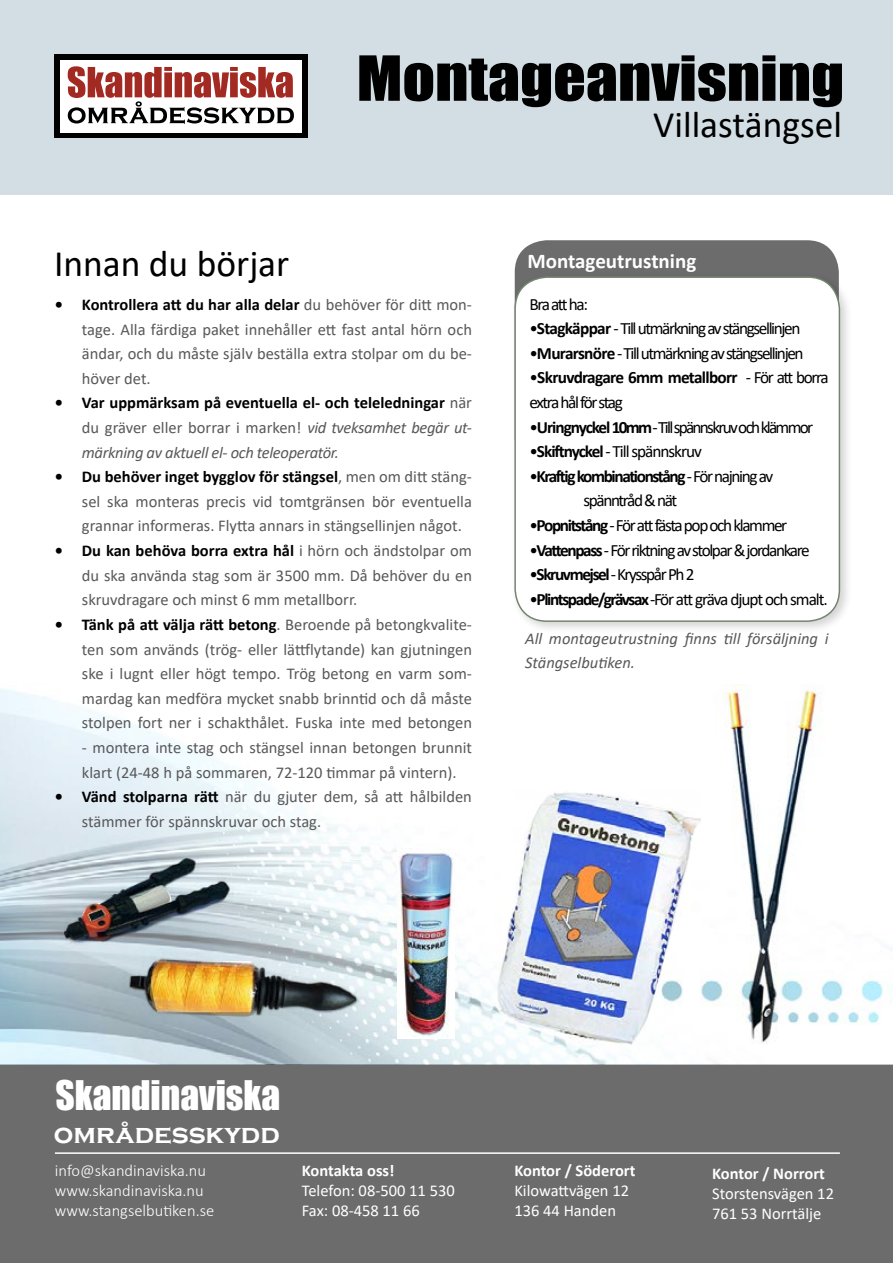
<style>
.page{position:relative;width:893px;height:1263px;background:#fff}
.page>*{position:absolute;margin:0;border:0;box-sizing:border-box;transform-origin:0 0}
.t1{font:37.5px "Calibri";color:#000}
.t2{font:37.5px "Impact";color:#fff}
.t3{font:700 27.45px "Copperplate Gothic";color:#fff}
.t4{font:700 21px "Calibri";color:#fff}
.t5{font:17.25px/24.6px "Calibri";letter-spacing:-.08em;color:#000}
.t6{font:17.25px "Calibri";letter-spacing:-.06em;color:#000}
.t7{font:17.25px "Calibri";letter-spacing:-.1em;color:#000}
.t8{font:16.5px/24.6px "Calibri";color:#58585a;text-align:justify}
.t9{font:italic 16.5px/24.6px "Calibri";color:#58585a;text-align:justify}
.t10{font:16.5px/19.8px "Calibri";color:#fff}
.t11{font:300 16.5px/19.8px "Calibri";color:#fff}
.t12{font:700 16.5px "Calibri";color:#fff}
.s1{font-weight:700;color:#000}
.s2{font-weight:700;font-style:normal;color:#000}
.s3{font-style:normal}
.s4{font-weight:700}
</style>
<div class="page">
<div style="left:0;top:1064px;width:893px;height:199px;background:#6c6c6c"></div>
<img style="left:0;top:689px;width:893px;height:375px">
<div style="left:0;top:0;width:893px;height:195px;background:#d3dee4"></div>
<div style="left:54px;top:54px;width:253px;height:84px;background:#000"></div>
<div style="left:60px;top:60px;width:242px;height:72px;background:#fff"></div>
<svg style="left:68px;top:66px;width:226px;height:58px"></svg>
<hr style="left:55px;top:1152px;width:785px;height:2px;background:#fff">
<svg style="left:359px;top:55px;width:483px;height:52px"></svg>
<div style="left:515px;top:240px;width:324px;height:230px;background:#6d6c6c;border-radius:32px"></div>
<div style="left:510px;top:272px;width:342px;height:362px;background:#000;opacity:.17"></div>
<div style="left:515px;top:277px;width:324px;height:344px;background:#fff;border-radius:32px"></div>
<div style="left:514px;top:276px;width:326px;height:346px;border:2px solid #73856f;border-radius:32px"></div>
<img style="left:699px;top:684px;width:130px;height:361px">
<img style="left:397px;top:848px;width:58px;height:190px">
<img style="left:496px;top:791px;width:204px;height:254px">
<img style="left:114px;top:945px;width:252px;height:87px">
<img style="left:55px;top:847px;width:178px;height:102px">
<h1 class="t1" style="left:54px;top:237px;width:237px">Innan du börjar</h1>
<p class="t8" style="left:82px;top:292px;width:392px;text-indent:-27px"><span class="s1">• Kontrollera att du har alla delar</span> du behöver för ditt mon&shy;tage. Alla färdiga paket innehåller ett fast antal hörn och ändar, och du måste själv beställa extra stolpar om du be&shy;höver det.</p>
<p class="t9" style="left:82px;top:390px;width:392px;text-indent:-27px"><span class="s2">• Var uppmärksam på eventuella el- och teleledningar</span> <span class="s3">när du gräver eller borrar i marken!</span> vid tveksamhet begär ut&shy;märkning av aktuell el- och teleoperatör.</p>
<p class="t8" style="left:82px;top:464px;width:392px;text-indent:-27px"><span class="s1">• Du behöver inget bygglov för stängsel</span>, men om ditt stäng&shy;sel ska monteras precis vid tomtgränsen bör eventuella grannar informeras. Flytta annars in stängsellinjen något.</p>
<p class="t8" style="left:82px;top:538px;width:392px;text-indent:-27px"><span class="s1">• Du kan behöva borra extra hål</span> i hörn och ändstolpar om du ska använda stag som är 3500 mm. Då behöver du en skruvdragare och minst 6 mm metallborr.</p>
<p class="t8" style="left:82px;top:612px;width:392px;text-indent:-27px"><span class="s1">• Tänk på att välja rätt betong</span>. Beroende på betongkvalite&shy;ten som används (trög- eller lättflytande) kan gjutningen ske i lugnt eller högt tempo. Trög betong en varm som&shy;mardag kan medföra mycket snabb brinntid och då måste stolpen fort ner i schakthålet. Fuska inte med betongen</p>
<p class="t8" style="left:82px;top:735px;width:392px">- montera inte stag och stängsel innan betongen brunnit klart (24-48 h på sommaren, 72-120 timmar på vintern).</p>
<p class="t8" style="left:82px;top:784px;width:392px;text-indent:-27px"><span class="s1">• Vänd stolparna rätt</span> när du gjuter dem, så att hålbilden stämmer för spännskruvar och stag.</p>
<h1 class="t1" style="left:653px;top:98px;width:190px">Villastängsel</h1>
<p class="t4" style="left:527px;top:246px;width:170px">Montageutrustning</p>
<p class="t5" style="left:529px;top:291px;width:60px">Bra att ha:</p>
<p class="t5" style="left:529px;top:316px;width:273px">•<span class="s4">Stagkäppar</span> - Till utmärkning av stängsellinjen</p>
<p class="t5" style="left:529px;top:340px;width:276px">•<span class="s4">Murarsnöre</span> - Till utmärkning av stängsellinjen</p>
<p class="t5" style="left:529px;top:365px;width:301px">•<span class="s4">Skruvdragare 6mm metallborr</span> - För att borra extra hål för stag</p>
<p class="t7" style="left:529px;top:415px;width:285px">•<span class="s4">Uringnyckel 10mm</span> - Tillspännskruv och klämmor</p>
<p class="t6" style="left:529px;top:439px;width:174px">•<span class="s4">Skiftnyckel</span> - Till spännskruv</p>
<p class="t5" style="left:583px;top:463px;width:191px;text-indent:-54px">•<span class="s4">Kraftig kombinationstång</span> - För najning av spänntråd &amp; nät</p>
<p class="t5" style="left:529px;top:512px;width:259px">•<span class="s4">Popnitstång</span> - För att fästa pop och klammer</p>
<p class="t5" style="left:529px;top:537px;width:282px">•<span class="s4">Vattenpass</span> - För riktning av stolpar &amp; jordankare</p>
<p class="t5" style="left:529px;top:562px;width:167px">•<span class="s4">Skruvmejsel</span> - Krysspår Ph 2</p>
<p class="t6" style="left:529px;top:587px;width:300px">•<span class="s4">Plintspade/grävsax</span> -För att gräva djupt och smalt.</p>
<p class="t9" style="left:525px;top:625px;width:305px">All montageutrustning finns till försäljning i<br>Stängselbutiken.</p>
<h1 class="t2" style="left:55px;top:1066px;width:226px">Skandinaviska</h1>
<h2 class="t3" style="left:54px;top:1119px;width:227px">områdesskydd</h2>
<p class="t11" style="left:55px;top:1161px;width:161px">info@skandinaviska.nu www.skandinaviska.nu www.stangselbutiken.se</p>
<p class="t12" style="left:514px;top:1159px;width:123px">Kontor / Söderort</p>
<p class="t12" style="left:302px;top:1159px;width:94px">Kontakta oss!</p>
<p class="t10" style="left:302px;top:1180px;width:154px">Telefon: 08-500 11 530<br>Fax: 08-458 11 66</p>
<p class="t10" style="left:514px;top:1180px;width:116px">Kilowattvägen 12<br>136 44 Handen</p>
<p class="t12" style="left:712px;top:1162px;width:114px">Kontor / Norrort</p>
<p class="t10" style="left:712px;top:1183px;width:123px">Storstensvägen 12<br>761 53 Norrtälje</p>
</div>
